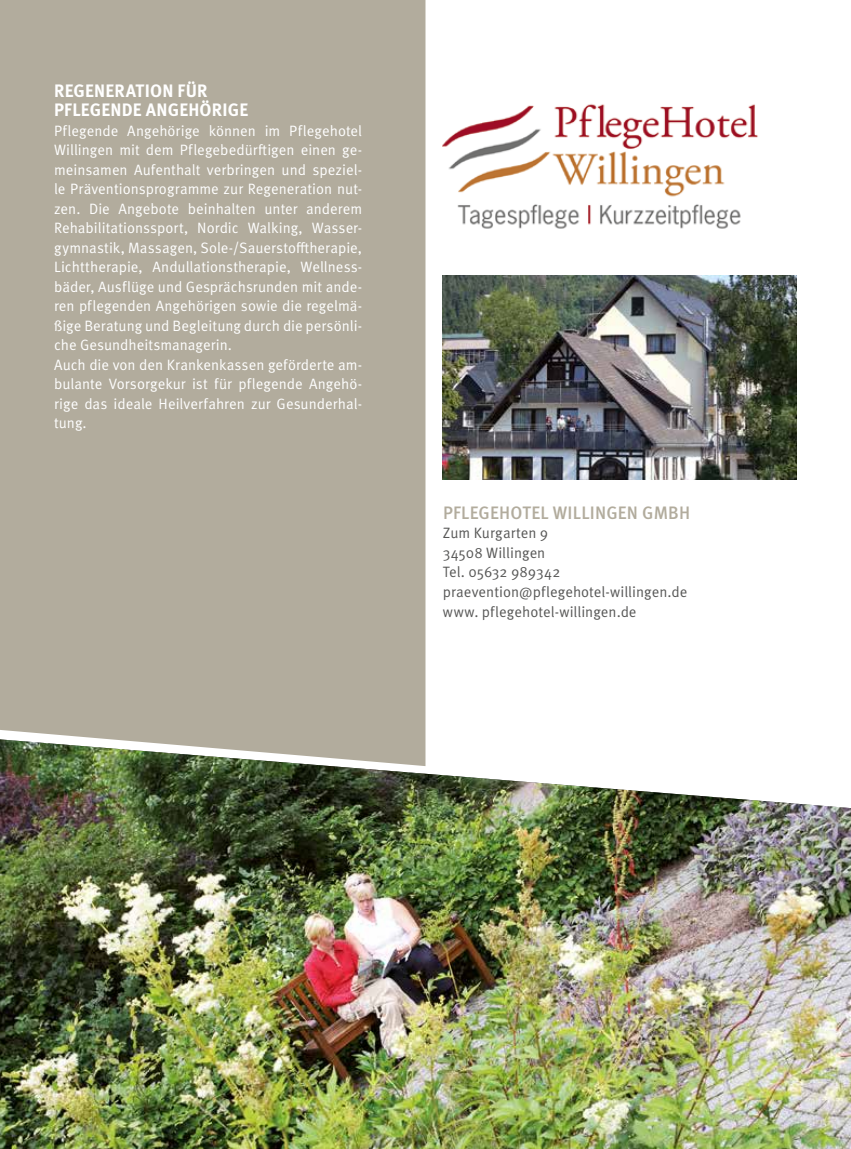
<style>
.page{position:relative;width:851px;height:1149px;background:#fff}
.page>*{position:absolute;margin:0;border:0;box-sizing:border-box;transform-origin:0 0}
.t1{font:700 18px/19.5px "Meta Pro";letter-spacing:.01em;color:#fff}
.t2{font:500 18px "Meta Pro";letter-spacing:.01em;color:#b2ac9d}
.t3{font:15px/19.5px "Meta Pro Norm";color:#fff}
.t4{font:15px/19.5px "Meta Pro Norm";letter-spacing:.005em;color:#575756}
</style>
<div class="page">
<div style="left:0;top:0;width:425px;height:739px;background:#b2ac9d"></div>
<img style="left:0;top:739px;width:850px;height:409px">
<img style="left:443px;top:275px;width:353px;height:204px">
<img style="left:443px;top:104px;width:315px;height:125px">
<p class="t1" style="left:54px;top:79px;width:195px">REGENERATION FÜR<br>PFLEGENDE ANGEHÖRIGE</p>
<p class="t3" style="left:54px;top:120px;width:309px">Pflegende Angehörige können im Pflegehotel Willingen mit dem Pflegebedürftigen einen ge&shy;meinsamen Aufenthalt verbringen und speziel&shy;le Präventionsprogramme zur Regeneration nut&shy;zen. Die Angebote beinhalten unter anderem Rehabilitationssport, Nordic Walking, Wasser&shy;gymnastik, Massagen, Sole-/Sauerstofftherapie, Lichttherapie, Andullationstherapie, Wellness&shy;bäder, Ausflüge und Gesprächsrunden mit ande&shy;ren pflegenden Angehörigen sowie die regelmä&shy;ßige Beratung und Begleitung durch die persönli&shy;che Gesundheitsmanagerin.<br>Auch die von den Krankenkassen geförderte am&shy;bulante Vorsorgekur ist für pflegende Angehö&shy;rige das ideale Heilverfahren zur Gesunderhal&shy;tung.</p>
<p class="t2" style="left:443px;top:498px;width:249px">PFLEGEHOTEL WILLINGEN GMBH</p>
<p class="t4" style="left:443px;top:522px;width:246px">Zum Kurgarten 9<br>34508 Willingen<br>Tel. 05632 989342 praevention@pflegehotel-willingen.de www. pflegehotel-willingen.de</p>
</div>
